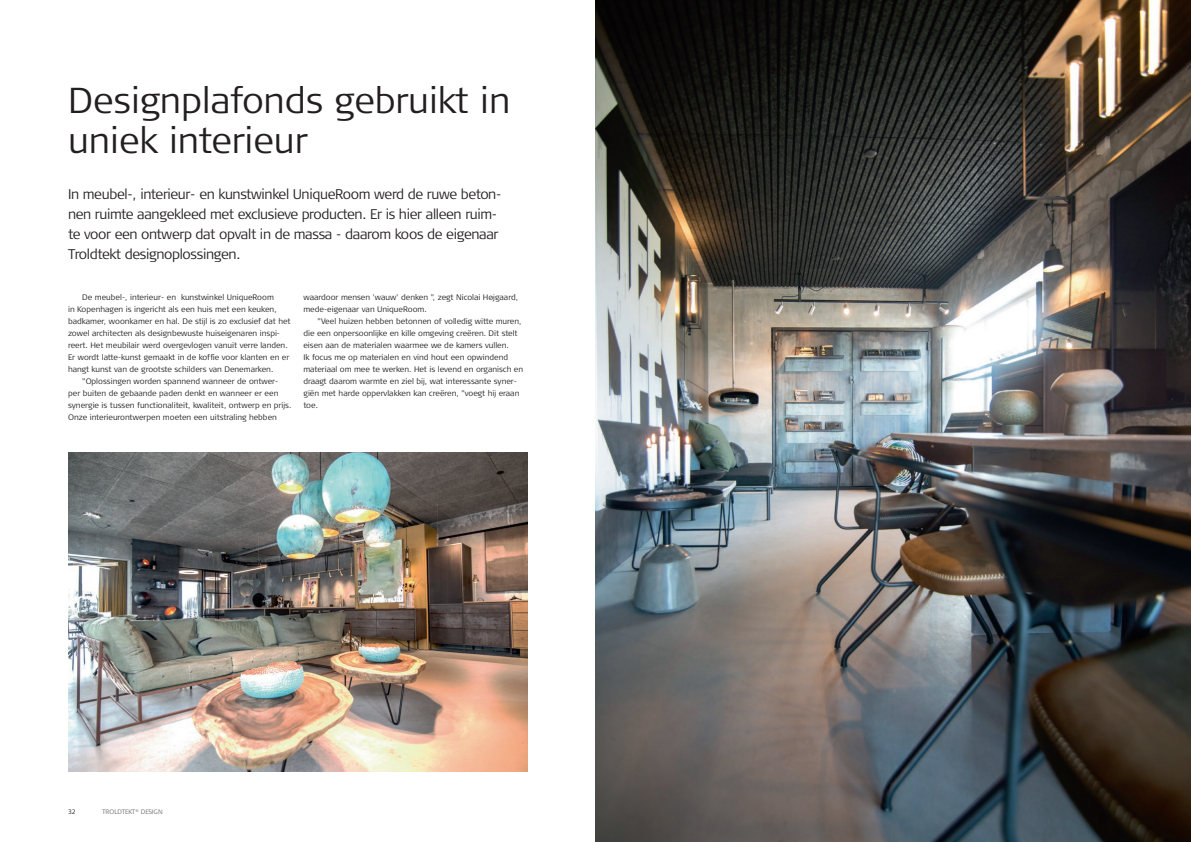
<style>
.page{position:relative;width:1191px;height:842px;background:#fff}
.page>*{position:absolute;margin:0;border:0;box-sizing:border-box;transform-origin:0 0}
.t1{font:300 36px/40px "Signa Column";color:#231f20}
.t2{font:300 14px/20px "Signa Column";letter-spacing:-.025em;color:#231f20}
.t3{font:300 8px/12px "Signa Column";color:#231f20}
.t4{font:300 6.5px "Signa Column";color:#6c6d70}
.t5{font:300 6.5px "Signa Column";color:#231f20}
</style>
<div class="page">
<img style="left:595px;top:0;width:596px;height:842px">
<img style="left:68px;top:453px;width:459px;height:318px">
<h1 class="t1" style="left:68px;top:81px;width:444px">Designplafonds gebruikt in uniek interieur</h1>
<p class="t2" style="left:68px;top:184px;width:435px">In meubel-, interieur- en kunstwinkel UniqueRoom werd de ruwe beton&shy;nen ruimte aangekleed met exclusieve producten. Er is hier alleen ruim&shy;te voor een ontwerp dat opvalt in de massa - daarom koos de eigenaar Troldtekt designoplossingen.</p>
<p class="t3" style="left:82px;top:291px;width:193px">De meubel-, interieur- en kunstwinkel UniqueRoom</p>
<p class="t3" style="left:68px;top:303px;width:210px">in Kopenhagen is ingericht als een huis met een keuken,</p>
<p class="t3" style="left:68px;top:315px;width:224px">badkamer, woonkamer en hal. De stijl is zo exclusief dat het</p>
<p class="t3" style="left:68px;top:327px;width:214px">zowel architecten als designbewuste huiseigenaren inspi-</p>
<p class="t3" style="left:68px;top:339px;width:221px">reert. Het meubilair werd overgevlogen vanuit verre landen.</p>
<p class="t3" style="left:68px;top:351px;width:223px">Er wordt latte-kunst gemaakt in de koffie voor klanten en er</p>
<p class="t3" style="left:68px;top:363px;width:207px">hangt kunst van de grootste schilders van Denemarken.</p>
<p class="t3" style="left:82px;top:375px;width:198px">"Oplossingen worden spannend wanneer de ontwer-</p>
<p class="t3" style="left:68px;top:387px;width:212px">per buiten de gebaande paden denkt en wanneer er een</p>
<p class="t3" style="left:68px;top:399px;width:225px">synergie is tussen functionaliteit, kwaliteit, ontwerp en prijs.</p>
<p class="t3" style="left:68px;top:411px;width:210px">Onze interieurontwerpen moeten een uitstraling hebben</p>
<p class="t3" style="left:303px;top:291px;width:216px">waardoor mensen 'wauw' denken ", zegt Nicolai Højgaard, mede-eigenaar van UniqueRoom.</p>
<p class="t3" style="left:303px;top:315px;width:221px;text-indent:14px">"Veel huizen hebben betonnen of volledig witte muren, die een onpersoonlijke en kille omgeving creëren. Dit stelt eisen aan de materialen waarmee we de kamers vullen.<br>Ik focus me op materialen en vind hout een opwindend materiaal om mee te werken. Het is levend en organisch en draagt daarom warmte en ziel bij, wat interessante syner&shy;giën met harde oppervlakken kan creëren, "voegt hij eraan toe.</p>
<p class="t5" style="left:68px;top:808px;width:9px">32</p>
<p class="t4" style="left:102px;top:808px;width:62px">TROLDTEKT<sup>®</sup> DESIGN</p>
</div>
